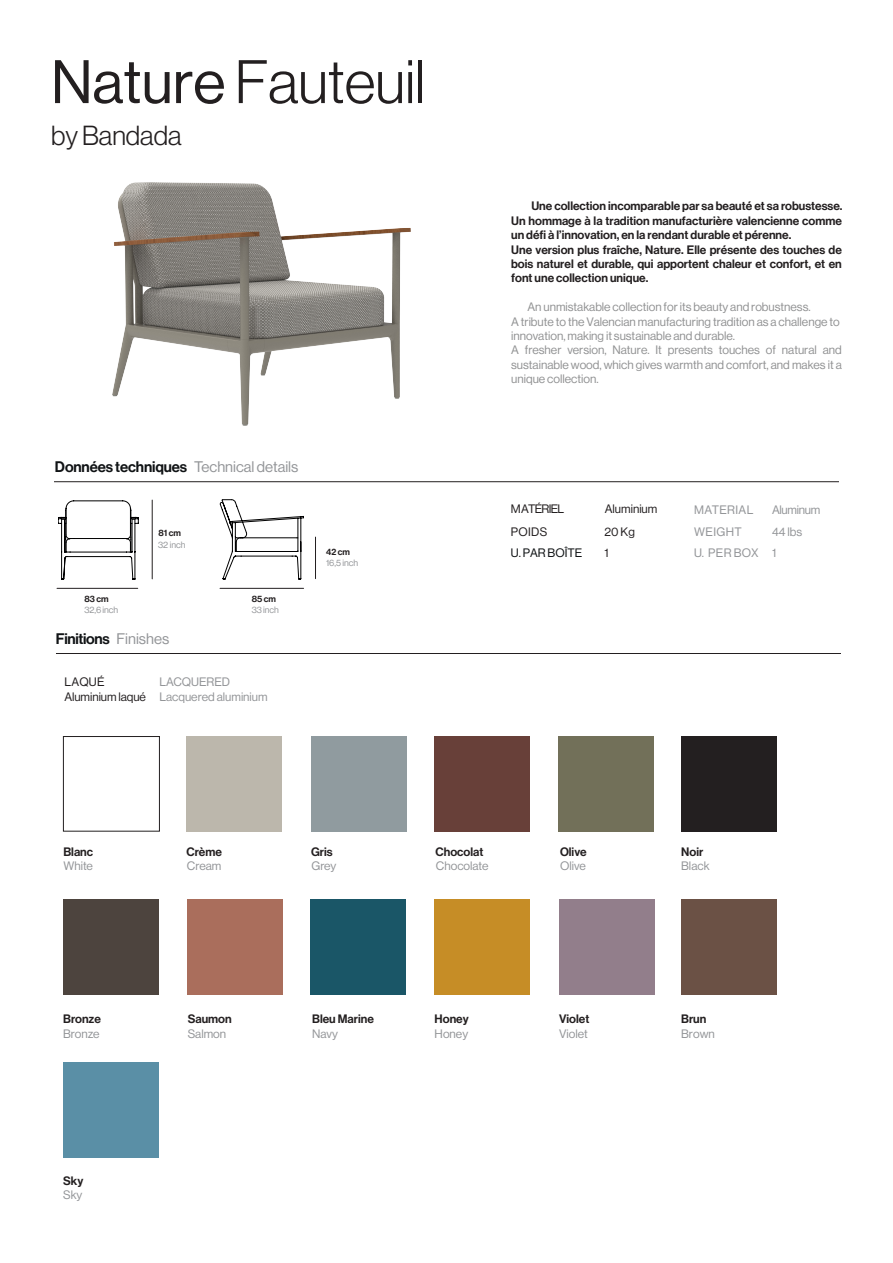
<style>
.page{position:relative;width:893px;height:1263px;background:#fff}
.page>*{position:absolute;margin:0;border:0;box-sizing:border-box;transform-origin:0 0}
.t1{font:300 60px "Neue Haas Display";color:#231f20}
.t2{font:300 27px "Neue Haas Display";color:#231f20}
.t3{font:15px "Neue Haas Display Mediu";letter-spacing:-.01em;color:#101315}
.t4{font:15px "Neue Haas Display Mediu";letter-spacing:-.02em;color:#111416}
.t5{font:12px/14.4px "Neue Haas Display Mediu";color:#231f20}
.t6{font:12px/14.4px "Neue Haas Display";color:#919293}
.t7{font:12px "N Haas Grotesk DS Pro 65 Md";color:#231f20}
.t8{font:12px "N Haas Grotesk DS Pro 55 Rg";color:#939598}
.t9{font:12px/21px "Neue Haas Display";color:#231f20}
.t10{font:12px "Neue Haas Display";color:#939598}
.t11{font:12px/22.5px "Neue Haas Display";letter-spacing:.03em;color:#939598}
.t12{font:12px/22.5px "Neue Haas Display";letter-spacing:-.06em;color:#231f20}
.t13{font:12px "Neue Haas Display";color:#101315}
.t14{font:12px "Neue Haas Display";letter-spacing:-.025em;color:#939598}
.t15{font:9px "Neue Haas Display";letter-spacing:-.005em;color:#939598}
.t16{font:9px "Neue Haas Display Mediu";color:#231f20}
.s1{font-weight:400}
.s2{font-family:"Neue Haas Display";color:#939598}
.s3{color:#939598}
</style>
<div class="page">
<hr style="left:315px;top:537px;width:1px;height:42px;background:#231f20">
<hr style="left:152px;top:500px;width:1px;height:79px;background:#231f20">
<hr style="left:57px;top:588px;width:81px;height:1px;background:#231f20">
<hr style="left:220px;top:588px;width:84px;height:1px;background:#231f20">
<svg style="left:58px;top:500px;width:81px;height:80px"></svg>
<svg style="left:220px;top:499px;width:84px;height:80px"></svg>
<img style="left:113px;top:183px;width:298px;height:243px">
<hr style="left:56px;top:653px;width:785px;height:1px;background:#231f20">
<div style="left:63px;top:736px;width:97px;height:95px;border:1px solid #231f20"></div>
<div style="left:187px;top:736px;width:95px;height:96px;background:#bcb7ac"></div>
<div style="left:311px;top:736px;width:96px;height:96px;background:#909b9f"></div>
<div style="left:435px;top:736px;width:95px;height:96px;background:#684039"></div>
<div style="left:558px;top:736px;width:96px;height:96px;background:#727059"></div>
<div style="left:681px;top:736px;width:96px;height:96px;background:#231f20"></div>
<div style="left:63px;top:899px;width:96px;height:95px;background:#4d443e"></div>
<div style="left:187px;top:899px;width:95px;height:95px;background:#aa6e5c"></div>
<div style="left:310px;top:899px;width:96px;height:95px;background:#1a5667"></div>
<div style="left:435px;top:899px;width:95px;height:95px;background:#c68d26"></div>
<div style="left:559px;top:899px;width:96px;height:95px;background:#927e8b"></div>
<div style="left:681px;top:899px;width:96px;height:95px;background:#6b5145"></div>
<div style="left:63px;top:1062px;width:96px;height:96px;background:#5a8fa6"></div>
<hr style="left:54px;top:481px;width:785px;height:1px;background:#231f20">
<h1 class="t1" style="left:51px;top:48px;width:376px"><span class="s1">Nature</span> Fauteuil</h1>
<h2 class="t2" style="left:51px;top:121px;width:132px">by Bandada</h2>
<p class="t3" style="left:55px;top:458px;width:245px">Données techniques <span class="s2">Technical details</span></p>
<p class="t5" style="left:511px;top:199px;width:333px;text-indent:20px">Une collection incomparable par sa beauté et sa robustesse.<br>Un hommage à la tradition manufacturière valencienne comme un défi à l’innovation, en la rendant durable et pérenne.<br>Une version plus fraîche, Nature. Elle présente des touches de bois naturel et durable, qui apportent chaleur et confort, et en font une collection unique.</p>
<p class="t6" style="left:511px;top:300px;width:332px;text-indent:16px">An unmistakable collection for its beauty and robustness.<br>A tribute to the Valencian manufacturing tradition as a challenge to innovation, making it sustainable and durable.<br>A fresher version, Nature. It presents touches of natural and sustainable wood, which gives warmth and comfort, and makes it a unique collection.</p>
<p class="t16" style="left:85px;top:594px;width:26px">83 cm</p>
<p class="t15" style="left:85px;top:605px;width:35px">32,6 inch</p>
<p class="t16" style="left:158px;top:527px;width:24px">81 cm</p>
<p class="t15" style="left:158px;top:539px;width:29px">32 inch</p>
<p class="t16" style="left:252px;top:594px;width:26px">85 cm</p>
<p class="t15" style="left:252px;top:605px;width:29px">33 inch</p>
<p class="t4" style="left:56px;top:630px;width:115px">Finitions <span class="s2">Finishes</span></p>
<p class="t9" style="left:64px;top:674px;width:205px;line-height:15px">LAQUÉ<br>Aluminium laqué <span class="s3">Lacquered aluminium</span></p>
<p class="t10" style="left:159px;top:675px;width:72px">LACQUERED</p>
<p class="t12" style="left:511px;top:498px;width:55px">MATÉRIEL<br>POIDS</p>
<p class="t13" style="left:511px;top:546px;width:73px">U. PAR BOÎTE</p>
<p class="t9" style="left:605px;top:499px;width:54px">Aluminium</p>
<p class="t14" style="left:772px;top:503px;width:50px">Aluminum</p>
<p class="t11" style="left:694px;top:498px;width:61px">MATERIAL<br>WEIGHT</p>
<p class="t10" style="left:694px;top:546px;width:66px">U. PER BOX</p>
<p class="t9" style="left:605px;top:521px;width:32px">20 Kg<br>1</p>
<p class="t10" style="left:772px;top:525px;width:32px">44 lbs</p>
<p class="t16" style="left:326px;top:547px;width:26px">42 cm</p>
<p class="t10" style="left:772px;top:546px;width:6px">1</p>
<p class="t15" style="left:326px;top:558px;width:34px">16,5 inch</p>
<p class="t7" style="left:63px;top:845px;width:31px">Blanc</p>
<p class="t8" style="left:63px;top:859px;width:31px">White</p>
<p class="t7" style="left:63px;top:1012px;width:39px">Bronze</p>
<p class="t8" style="left:63px;top:1027px;width:38px">Bronze</p>
<p class="t7" style="left:63px;top:1174px;width:22px">Sky</p>
<p class="t8" style="left:63px;top:1188px;width:21px">Sky</p>
<p class="t7" style="left:187px;top:845px;width:37px">Crème</p>
<p class="t8" style="left:187px;top:859px;width:36px">Cream</p>
<p class="t7" style="left:188px;top:1012px;width:45px">Saumon</p>
<p class="t8" style="left:188px;top:1027px;width:40px">Salmon</p>
<p class="t7" style="left:311px;top:845px;width:23px">Gris</p>
<p class="t8" style="left:311px;top:859px;width:26px">Grey</p>
<p class="t7" style="left:312px;top:1012px;width:63px">Bleu Marine</p>
<p class="t8" style="left:312px;top:1027px;width:27px">Navy</p>
<p class="t7" style="left:436px;top:845px;width:49px">Chocolat</p>
<p class="t8" style="left:436px;top:859px;width:54px">Chocolate</p>
<p class="t7" style="left:435px;top:1012px;width:36px">Honey</p>
<p class="t8" style="left:435px;top:1027px;width:35px">Honey</p>
<p class="t7" style="left:560px;top:845px;width:28px">Olive</p>
<p class="t8" style="left:560px;top:859px;width:27px">Olive</p>
<p class="t7" style="left:559px;top:1012px;width:32px">Violet</p>
<p class="t8" style="left:559px;top:1027px;width:30px">Violet</p>
<p class="t7" style="left:681px;top:845px;width:24px">Noir</p>
<p class="t8" style="left:681px;top:859px;width:30px">Black</p>
<p class="t7" style="left:681px;top:1012px;width:27px">Brun</p>
<p class="t8" style="left:681px;top:1027px;width:35px">Brown</p>
</div>
